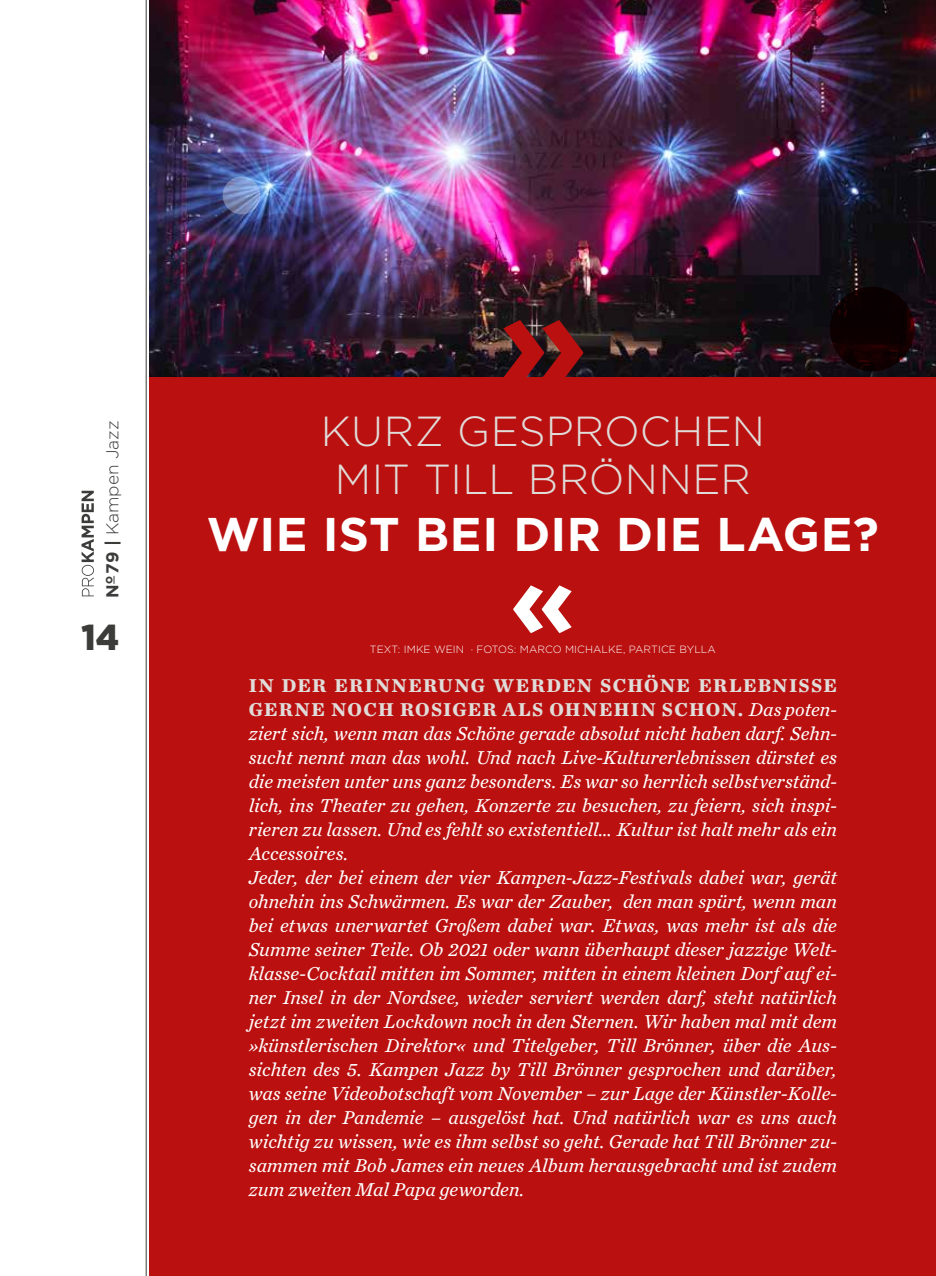
<style>
.page{position:relative;width:936px;height:1276px;background:#fff}
.page>*{position:absolute;margin:0;border:0;box-sizing:border-box;transform-origin:0 0}
.t1{font:700 143.55px "Gotham";color:#ba1110}
.t2{font:700 105px "Gotham";color:#fff}
.t3{font:700 47.25px "Gotham";letter-spacing:.01em;color:#fff}
.t4{font:300 42px/48px "Gotham";letter-spacing:.01em;color:#e0dcd9;text-align:center}
.t5{font:900 36px "Gotham";color:#3c3c3b;scale:.94 1}
.t6{font:italic 19.5px/24px "Chronicle Text G2";letter-spacing:.005em;color:#fff}
.t7{font:300 17.25px "Gotham";color:#3c3c3b}
.t8{font:300 10.5px "Gotham";letter-spacing:.01em;color:#fff}
.s1{font-weight:700}
.s2{font-weight:700;font-style:normal;color:#e0dcd9}
</style>
<div class="page">
<svg style="left:81px;top:491px;width:13px;height:105px"></svg>
<hr style="left:146px;top:0;width:1px;height:1276px;background:#3c3c3b">
<div style="left:150px;top:0;width:785px;height:1276px;background:#ba1110"></div>
<img style="left:150px;top:0;width:785px;height:376px">
<svg style="left:228px;top:213px;width:108px;height:107px;background:#271d3f"></svg>
<svg style="left:829px;top:287px;width:85px;height:84px;background:#0f0001"></svg>
<svg style="left:223px;top:176px;width:37px;height:38px"></svg>
<h1 class="t1" style="left:496px;top:257px;width:94px">»</h1>
<p class="t7" style="left:103px;top:598px;width:178px;rotate:-90deg"><span class="s1">N</span><sup>o</sup> <span class="s1">79 |</span> Kampen Jazz</p>
<h3 class="t4" style="left:321px;top:407px;width:445px">KURZ GESPROCHEN<br>MIT TILL BRÖNNER</h3>
<h3 class="t3" style="left:207px;top:507px;width:673px">WIE IST BEI DIR DIE LAGE?</h3>
<h2 class="t2" style="left:509px;top:539px;width:69px">«</h2>
<h3 class="t5" style="left:81px;top:617px;width:41px">14</h3>
<p class="t8" style="left:370px;top:643px;width:347px">TEXT: IMKE WEIN · FOTOS: MARCO MICHALKE, PARTICE BYLLA</p>
<p class="t6" style="left:249px;top:672px;width:589px"><span class="s2">IN DER ERINNERUNG WERDEN SCHÖNE ERLEBNISSE GERNE NOCH ROSIGER ALS OHNEHIN SCHON.</span> Das poten&shy;ziert sich, wenn man das Schöne gerade absolut nicht haben darf. Sehn&shy;sucht nennt man das wohl. Und nach Live-Kulturerlebnissen dürstet es die meisten unter uns ganz besonders. Es war so herrlich selbstverständ&shy;lich, ins Theater zu gehen, Konzerte zu besuchen, zu feiern, sich inspi&shy;rieren zu lassen. Und es fehlt so existentiell… Kultur ist halt mehr als ein Accessoires.<br>Jeder, der bei einem der vier Kampen-Jazz-Festivals dabei war, gerät ohnehin ins Schwärmen. Es war der Zauber, den man spürt, wenn man bei etwas unerwartet Großem dabei war. Etwas, was mehr ist als die Summe seiner Teile. Ob 2021 oder wann überhaupt dieser jazzige Welt&shy;klasse-Cocktail mitten im Sommer, mitten in einem kleinen Dorf auf ei&shy;ner Insel in der Nordsee, wieder serviert werden darf, steht natürlich jetzt im zweiten Lockdown noch in den Sternen. Wir haben mal mit dem »künstlerischen Direktor« und Titelgeber, Till Brönner, über die Aus&shy;sichten des 5. Kampen Jazz by Till Brönner gesprochen und darüber, was seine Videobotschaft vom November – zur Lage der Künstler-Kolle&shy;gen in der Pandemie – ausgelöst hat. Und natürlich war es uns auch wichtig zu wissen, wie es ihm selbst so geht. Gerade hat Till Brönner zu&shy;sammen mit Bob James ein neues Album herausgebracht und ist zudem zum zweiten Mal Papa geworden.</p>
</div>
